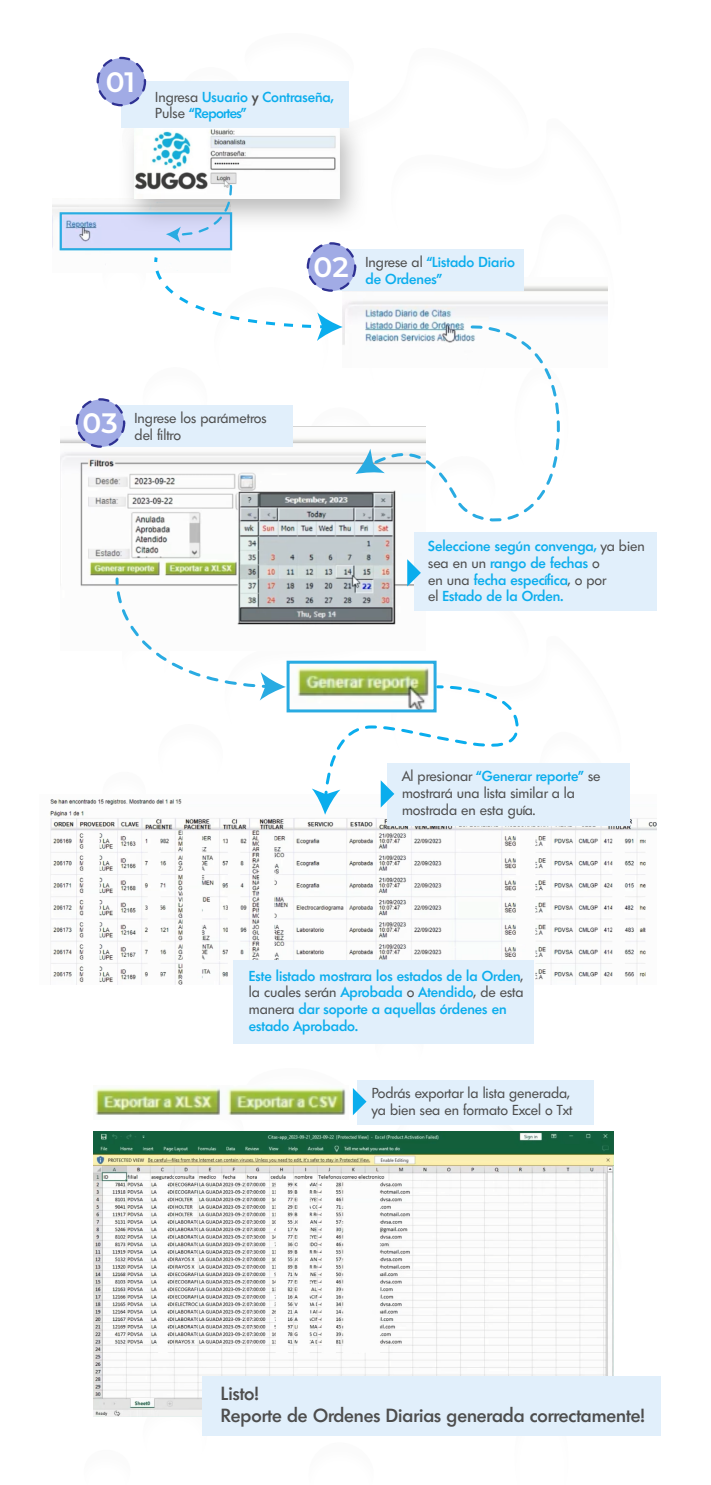
<style>
.page{position:relative;width:711px;height:1485px;background:#fff}
.page>*{position:absolute;margin:0;border:0;box-sizing:border-box;transform-origin:0 0}
.t1{font:600 28.12px "Montserrat";color:#fff}
.t2{font:500 18.45px/22.1px "Futura TS";color:#4d4d4d}
.t3{font:500 14.02px/16.9px "Futura TS";color:#0aaded}
.t4{font:14.02px/16.9px "Futura TS";color:#4d4d4d}
.s1{font-weight:400;color:#4d4d4d}
.s2{color:#4d4d4d}
.s3{font-weight:500;color:#0aaded}
</style>
<div class="page">
<img style="left:49px;top:799px;width:607px;height:186px">
<img style="left:61px;top:432px;width:23px;height:154px">
<img style="left:52px;top:204px;width:32px;height:47px">
<div style="left:60px;top:212px;width:172px;height:38px;border:2px solid #29abe2"></div>
<div style="left:77px;top:400px;width:47px;height:47px;background:#a1abe5;border-radius:50%"></div>
<div style="left:76px;top:398px;width:49px;height:50px;border:2px dashed #2e3192;border-radius:50%"></div>
<div style="left:414px;top:532px;width:243px;height:79px;background:#e1effb"></div>
<div style="left:387px;top:763px;width:243px;height:63px;background:#e1effb"></div>
<svg style="left:84px;top:56px;width:537px;height:929px"></svg>
<div style="left:233px;top:960px;width:301px;height:84px;background:#e1effb"></div>
<img style="left:94px;top:1088px;width:85px;height:27px">
<div style="left:357px;top:1080px;width:237px;height:45px;background:#e1effb"></div>
<svg style="left:179px;top:1088px;width:188px;height:44px"></svg>
<img style="left:93px;top:1132px;width:520px;height:285px">
<div style="left:202px;top:1376px;width:459px;height:59px;background:#e1effb"></div>
<h1 class="t1" style="left:106px;top:62px;width:31px">01</h1>
<p class="t3" style="left:155px;top:88px;width:180px"><span class="s1">Ingresa</span> Usuario <span class="s2">y</span> Contraseña,<br><span class="s1">Pulse</span> “Reportes”</p>
<p class="t3" style="left:314px;top:254px;width:203px;text-indent:52px"><span class="s1">Ingrese al</span> “Listado Diario<br><sup>02</sup> de Ordenes”</p>
<p class="t4" style="left:83px;top:410px;width:186px;text-indent:52px">Ingrese los parámetros<br><sup>03</sup> del filtro</p>
<p class="t3" style="left:428px;top:537px;width:218px">Seleccione según convenga, <span class="s1">ya bien sea en un</span> rango de fechas <span class="s1">o<br>en una</span> fecha específica<span class="s1">, o por<br>el</span> Estado de la Orden.</p>
<p class="t4" style="left:402px;top:767px;width:200px">Al presionar <span class="s3">“Generar reporte”</span> se mostrará una lista similar a la mostrada en esta guía.</p>
<p class="t3" style="left:249px;top:967px;width:276px">Este listado mostrara los estados de la Orden<span class="s1">, la cuales serán</span> Aprobada <span class="s1">o</span> Atendido<span class="s1">, de esta manera</span> dar soporte a aquellas órdenes en estado Aprobado.</p>
<p class="t4" style="left:372px;top:1085px;width:202px">Podrás exportar la lista generada, ya bien sea en formato Excel o Txt</p>
<h2 class="t2" style="left:221px;top:1382px;width:425px">Listo!<br>Reporte de Ordenes Diarias generada correctamente!</h2>
</div>
